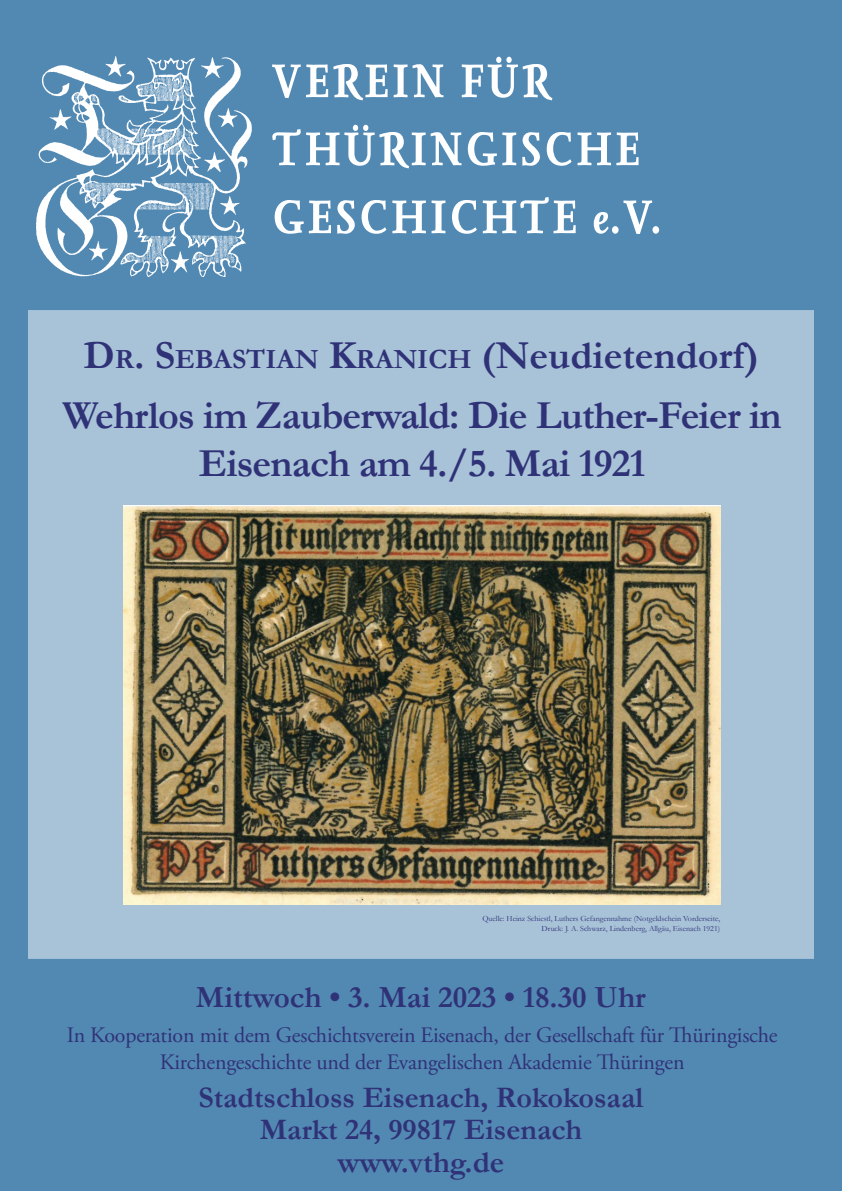
<style>
.page{position:relative;width:842px;height:1191px;background:#5289b3}
.page>*{position:absolute;margin:0;border:0;box-sizing:border-box;transform-origin:0 0}
.t1{font:700 40px/48px "Garamond";letter-spacing:-.02em;color:#303277;text-align:center}
.t2{font:700 31px "Garamond";color:#303277}
.t3{font:700 30px/32.2px "Garamond";color:#303277;text-align:center}
.t4{font:700 28px "Garamond";color:#303277}
.t5{font:22px/26.4px "Adobe Garamond Pro";letter-spacing:-.01em;color:#303277;text-align:center}
.t6{font:8px/9.6px "Garamond";color:#303277;text-align:right}
.s1{font-size:40px}
</style>
<div class="page">
<div style="left:28px;top:310px;width:786px;height:648px;background:#a8c3d8"></div>
<svg style="left:275px;top:197px;width:384px;height:37px"></svg>
<svg style="left:272px;top:125px;width:366px;height:43px"></svg>
<svg style="left:272px;top:57px;width:280px;height:43px"></svg>
<img style="left:36px;top:57px;width:215px;height:219px">
<img style="left:123px;top:505px;width:597px;height:399px">
<p class="t4" style="left:84px;top:340px;width:677px"><span class="s1">D</span>R<span class="s1">. S</span>EBASTIAN <span class="s1">K</span>RANICH <span class="s1">(Neudietendorf)</span></p>
<p class="t1" style="left:63px;top:391px;width:721px">Wehrlos im Zauberwald: Die Luther-Feier in<br>Eisenach am 4./5. Mai 1921</p>
<p class="t6" style="left:482px;top:913px;width:239px">Quelle: Heinz Schiestl, Luthers Gefangennahme (Notgeldschein Vorderseite,<br>Druck: J. A. Schwarz, Lindenberg, Allgäu, Eisenach 1921)</p>
<p class="t2" style="left:196px;top:975px;width:451px">Mittwoch • 3. Mai 2023 • 18.30 Uhr</p>
<p class="t5" style="left:67px;top:1023px;width:712px">In Kooperation mit dem Geschichtsverein Eisenach, der Gesellschaft für Thüringische<br>Kirchengeschichte und der Evangelischen Akademie Thüringen</p>
<p class="t3" style="left:199px;top:1081px;width:446px">Stadtschloss Eisenach, Rokokosaal<br>Markt 24, 99817 Eisenach</p>
<p class="t2" style="left:337px;top:1140px;width:168px">www.vthg.de</p>
</div>
